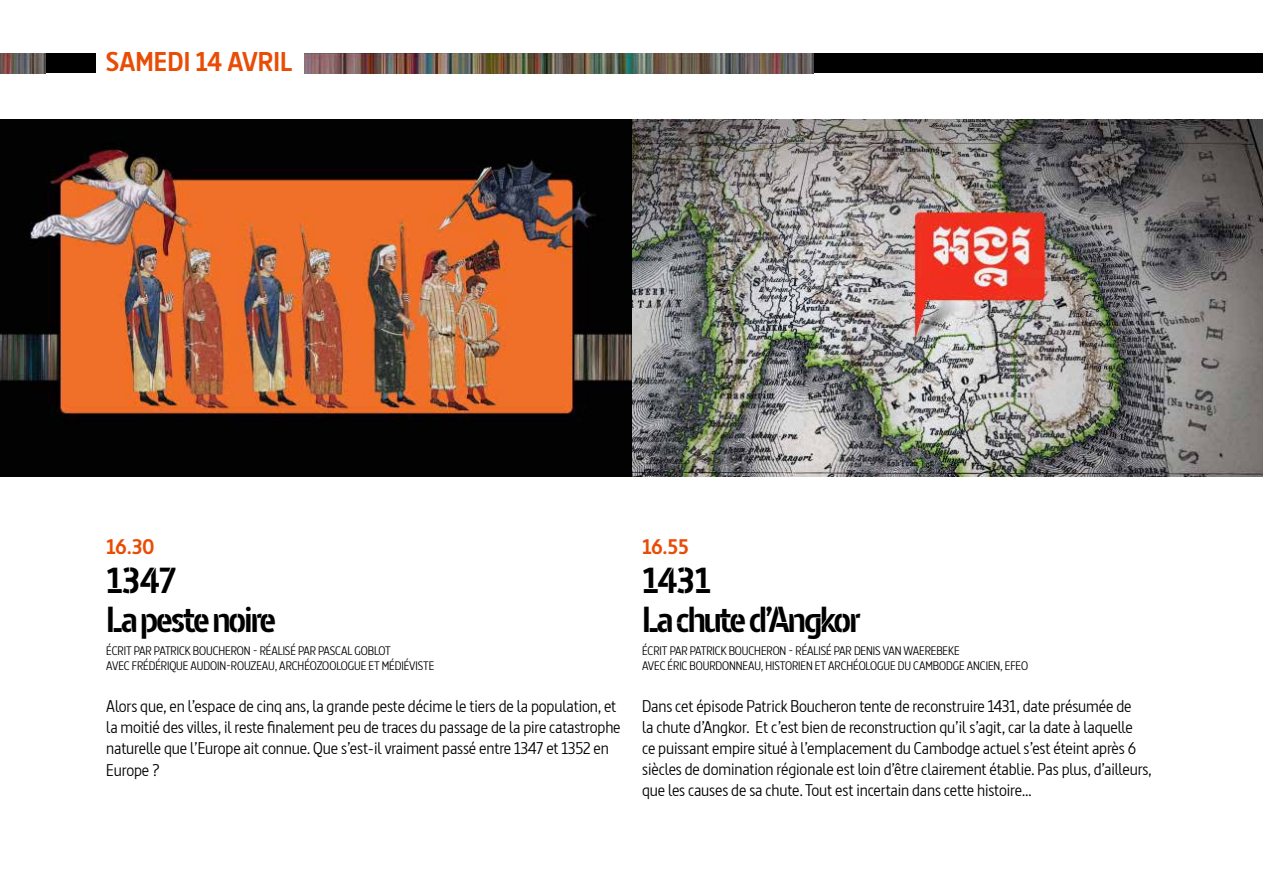
<style>
.page{position:relative;width:1263px;height:893px;background:#fff}
.page>*{position:absolute;margin:0;border:0;box-sizing:border-box;transform-origin:0 0}
.t1{font:700 36px/39px "Barna Stencil";letter-spacing:-.06em;color:#000}
.t2{font:700 27px "Barna";color:#e94c05}
.t3{font:700 21px "Barna";letter-spacing:-.025em;color:#e94c05}
.t4{font:16.5px/21px "Barna";letter-spacing:-.01em;color:#000}
.t5{font:12px/15px "Barna";letter-spacing:-.01em;color:#000}
</style>
<div class="page">
<img style="left:0;top:119px;width:1263px;height:357px">
<div style="left:305px;top:54px;width:958px;height:19px;background:#000"></div>
<img style="left:305px;top:54px;width:509px;height:19px">
<div style="left:0;top:54px;width:95px;height:19px;background:#000"></div>
<img style="left:0;top:54px;width:45px;height:19px">
<h2 class="t2" style="left:106px;top:45px;width:188px">SAMEDI 14 AVRIL</h2>
<p class="t3" style="left:106px;top:534px;width:50px">16.30</p>
<h1 class="t1" style="left:106px;top:561px;width:171px">1347<br>La peste noire</h1>
<p class="t5" style="left:106px;top:643px;width:330px">ÉCRIT PAR PATRICK BOUCHERON - RÉALISÉ PAR PASCAL GOBLOT<br>AVEC FRÉDÉRIQUE AUDOIN-ROUZEAU, ARCHÉOZOOLOGUE ET MÉDIÉVISTE</p>
<p class="t4" style="left:106px;top:696px;width:516px">Alors que, en l’espace de cinq ans, la grande peste décime le tiers de la population, et la moitié des villes, il reste finalement peu de traces du passage de la pire catastrophe naturelle que l’Europe ait connue. Que s’est-il vraiment passé entre 1347 et 1352 en Europe ?</p>
<p class="t3" style="left:642px;top:534px;width:48px">16.55</p>
<h1 class="t1" style="left:642px;top:561px;width:220px">1431<br>La chute d’Angkor</h1>
<p class="t5" style="left:642px;top:643px;width:387px">ÉCRIT PAR PATRICK BOUCHERON - RÉALISÉ PAR DENIS VAN WAEREBEKE<br>AVEC ÉRIC BOURDONNEAU, HISTORIEN ET ARCHÉOLOGUE DU CAMBODGE ANCIEN, EFEO</p>
<p class="t4" style="left:642px;top:696px;width:511px">Dans cet épisode Patrick Boucheron tente de reconstruire 1431, date présumée de<br>la chute d’Angkor. Et c’est bien de reconstruction qu’il s’agit, car la date à laquelle<br>ce puissant empire situé à l’emplacement du Cambodge actuel s’est éteint après 6 siècles de domination régionale est loin d’être clairement établie. Pas plus, d’ailleurs, que les causes de sa chute. Tout est incertain dans cette histoire…</p>
</div>
